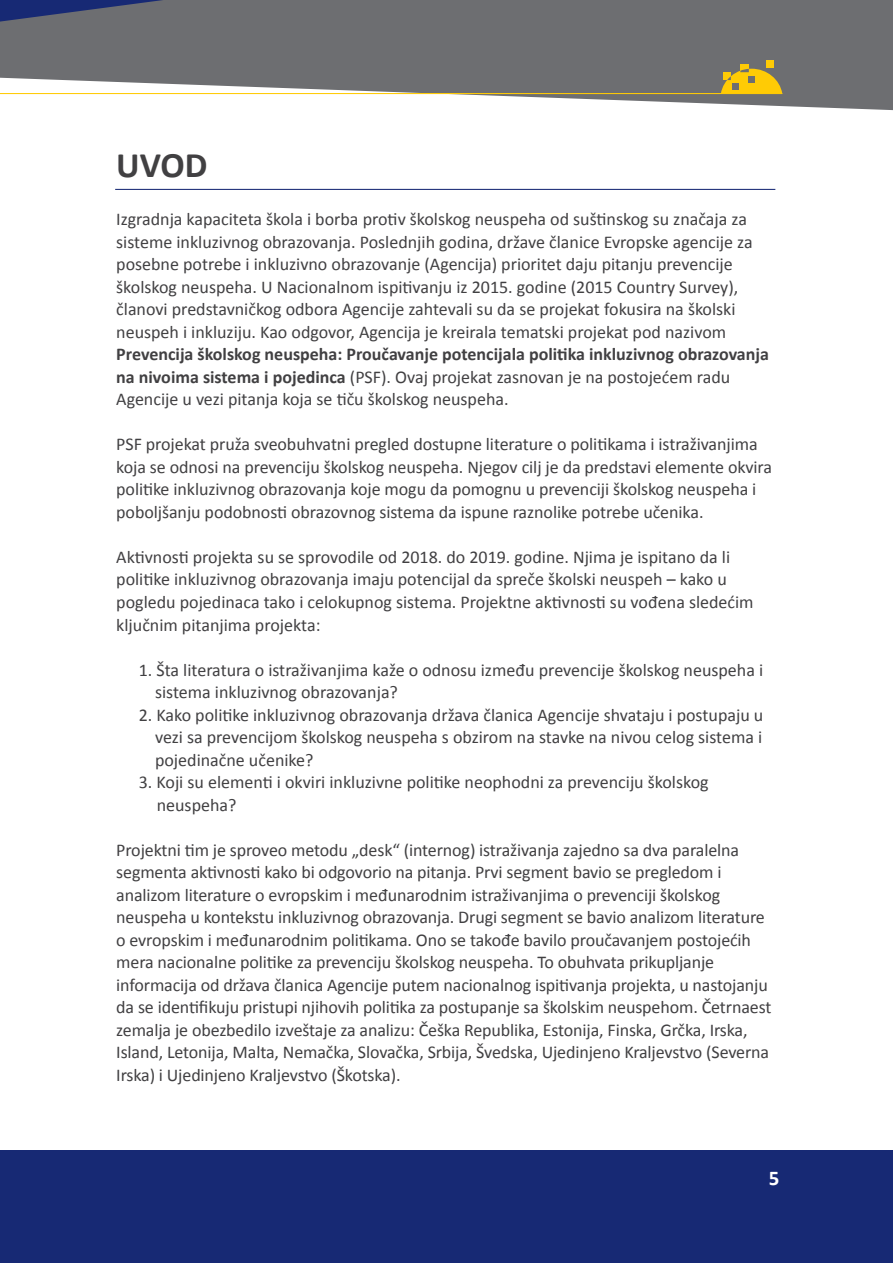
<style>
.page{position:relative;width:893px;height:1263px;background:#fff}
.page>*{position:absolute;margin:0;border:0;box-sizing:border-box;transform-origin:0 0}
.t1{font:700 36px "Calibri";color:#414042}
.t2{font:700 21px "Calibri";color:#fff}
.t3{font:18px/22.5px "Calibri";letter-spacing:-.005em;color:#414042}
.t4{font:700 18px/22.5px "Calibri";color:#414042}
.s1{font-weight:400}
</style>
<div class="page">
<hr style="left:115px;top:189px;width:660px;height:1px;background:#172974">
<svg style="left:0;top:0;width:893px;height:110px;background:#838386"></svg>
<svg style="left:0;top:0;width:164px;height:22px;background:#424c72"></svg>
<hr style="left:0;top:93px;width:782px;height:1px;background:#ffcb05">
<div style="left:767px;top:61px;width:7px;height:7px;background:#ffcb05"></div>
<div style="left:740px;top:64px;width:9px;height:8px;background:#ffcb05"></div>
<svg style="left:721px;top:69px;width:61px;height:24px"></svg>
<div style="left:0;top:1151px;width:893px;height:112px;background:#172974"></div>
<h1 class="t1" style="left:116px;top:142px;width:93px">UVOD</h1>
<p class="t3" style="left:116px;top:207px;width:638px">Izgradnja kapaciteta škola i borba protiv školskog neuspeha od suštinskog su značaja za sisteme inkluzivnog obrazovanja. Poslednjih godina, države članice Evropske agencije za posebne potrebe i inkluzivno obrazovanje (Agencija) prioritet daju pitanju prevencije školskog neuspeha. U Nacionalnom ispitivanju iz 2015. godine (2015 Country Survey), članovi predstavničkog odbora Agencije zahtevali su da se projekat fokusira na školski neuspeh i inkluziju. Kao odgovor, Agencija je kreirala tematski projekat pod nazivom</p>
<p class="t4" style="left:116px;top:342px;width:654px">Prevencija školskog neuspeha: Proučavanje potencijala politika inkluzivnog obrazovanja na nivoima sistema i pojedinca <span class="s1">(PSF). Ovaj projekat zasnovan je na postojećem radu<br>Agencije u vezi pitanja koja se tiču školskog neuspeha.</span></p>
<p class="t3" style="left:116px;top:432px;width:657px">PSF projekat pruža sveobuhvatni pregled dostupne literature o politikama i istraživanjima koja se odnosi na prevenciju školskog neuspeha. Njegov cilj je da predstavi elemente okvira politike inkluzivnog obrazovanja koje mogu da pomognu u prevenciji školskog neuspeha i poboljšanju podobnosti obrazovnog sistema da ispune raznolike potrebe učenika.</p>
<p class="t3" style="left:116px;top:545px;width:639px">Aktivnosti projekta su se sprovodile od 2018. do 2019. godine. Njima je ispitano da li politike inkluzivnog obrazovanja imaju potencijal da spreče školski neuspeh – kako u pogledu pojedinaca tako i celokupnog sistema. Projektne aktivnosti su vođena sledećim ključnim pitanjima projekta:</p>
<p class="t3" style="left:155px;top:657px;width:610px;text-indent:-16px">1. Šta literatura o istraživanjima kaže o odnosu između prevencije školskog neuspeha i sistema inkluzivnog obrazovanja?</p>
<p class="t3" style="left:155px;top:702px;width:610px;text-align:justify;text-indent:-16px">2. Kako politike inkluzivnog obrazovanja država članica Agencije shvataju i postupaju u vezi sa prevencijom školskog neuspeha s obzirom na stavke na nivou celog sistema i pojedinačne učenike?</p>
<p class="t3" style="left:157px;top:770px;width:553px;text-indent:-18px">3. Koji su elementi i okviri inkluzivne politike neophodni za prevenciju školskog neuspeha?</p>
<p class="t3" style="left:116px;top:837px;width:650px">Projektni tim je sproveo metodu „desk“ (internog) istraživanja zajedno sa dva paralelna segmenta aktivnosti kako bi odgovorio na pitanja. Prvi segment bavio se pregledom i analizom literature o evropskim i međunarodnim istraživanjima o prevenciji školskog neuspeha u kontekstu inkluzivnog obrazovanja. Drugi segment se bavio analizom literature</p>
<p class="t3" style="left:116px;top:927px;width:657px">o evropskim i međunarodnim politikama. Ono se takođe bavilo proučavanjem postojećih mera nacionalne politike za prevenciju školskog neuspeha. To obuhvata prikupljanje informacija od država članica Agencije putem nacionalnog ispitivanja projekta, u nastojanju da se identifikuju pristupi njihovih politika za postupanje sa školskim neuspehom. Četrnaest zemalja je obezbedilo izveštaje za analizu: Češka Republika, Estonija, Finska, Grčka, Irska, Island, Letonija, Malta, Nemačka, Slovačka, Srbija, Švedska, Ujedinjeno Kraljevstvo (Severna Irska) i Ujedinjeno Kraljevstvo (Škotska).</p>
<p class="t2" style="left:769px;top:1165px;width:12px">5</p>
</div>
